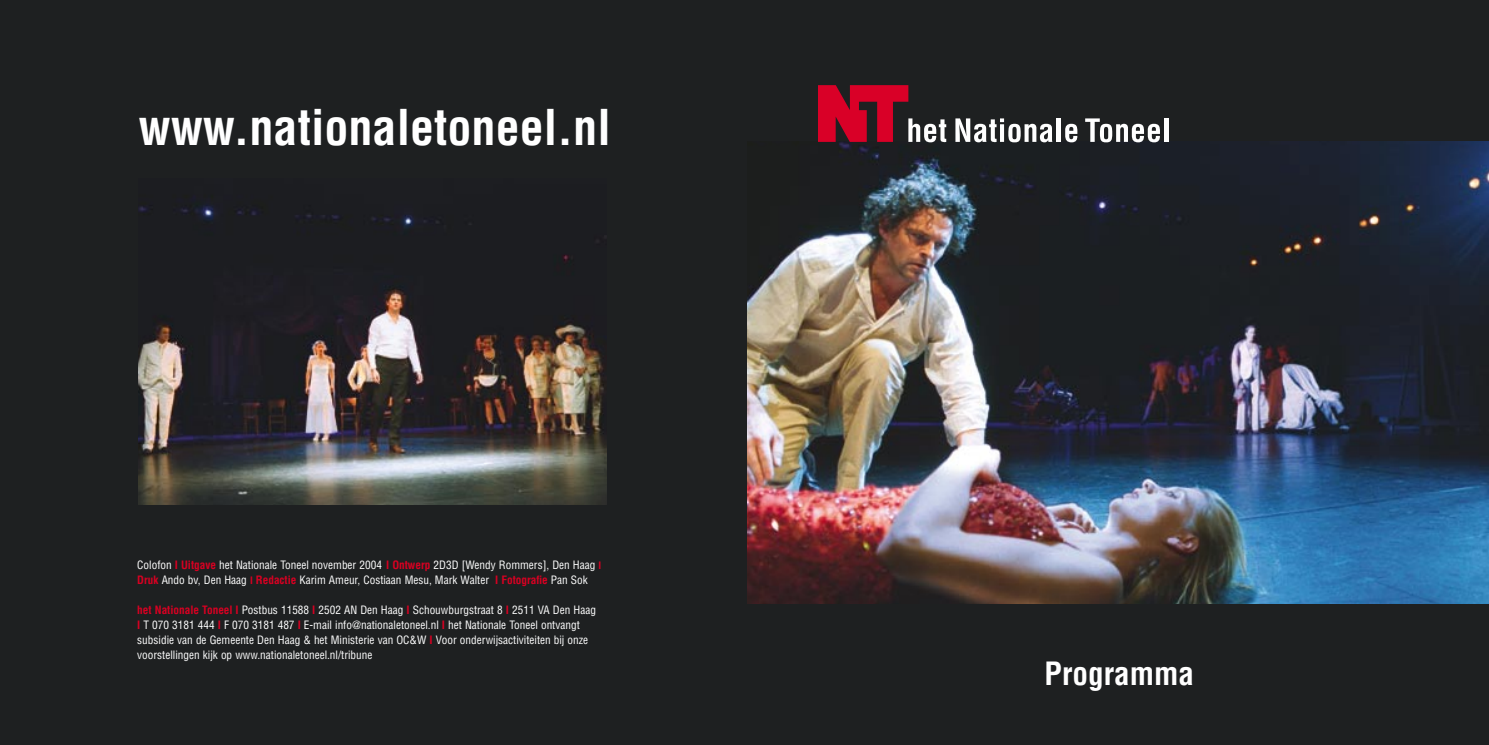
<style>
.page{position:relative;width:1489px;height:745px;background:#fff}
.page>*{position:absolute;margin:0;border:0;box-sizing:border-box;transform-origin:0 0}
.t1{font:700 condensed 48.12px "Helvetica";color:#fff}
.t2{font:700 condensed 31.25px "Helvetica";color:#fff}
._02_Bodytekst_wit{font:condensed 11.25px/15px "Helvetica";color:#fff}
.s1{font-weight:700;color:#d90021}
.s2{font-weight:700;font-size:10px;color:#d90021}
</style>
<div class="page">
<div style="left:0;top:0;width:744px;height:744px;background:#1e2021"></div>
<div style="left:744px;top:0;width:744px;height:744px;background:#1e2021"></div>
<img style="left:138px;top:197px;width:468px;height:307px">
<img style="left:747px;top:142px;width:741px;height:460px">
<svg style="left:818px;top:85px;width:128px;height:57px"></svg>
<svg style="left:955px;top:118px;width:97px;height:24px"></svg>
<hr style="left:1056px;top:118px;width:4px;height:24px;background:#fff">
<svg style="left:1065px;top:124px;width:12px;height:18px"></svg>
<svg style="left:1085px;top:118px;width:74px;height:24px"></svg>
<hr style="left:1164px;top:118px;width:4px;height:24px;background:#fff">
<p class="t1" style="left:139px;top:97px;width:473px">www.nationaletoneel.nl</p>
<p class="_02_Bodytekst_wit" style="left:137px;top:557px;width:465px">Colofon <span class="s1">I Uitgave</span> het Nationale Toneel november 2004 <span class="s1">I Ontwerp</span> 2D3D [Wendy Rommers], Den Haag <span class="s2">I<br></span><span class="s1">Druk</span> Ando bv, Den Haag <span class="s2">I</span> <span class="s1">Redactie</span> Karim Ameur, Costiaan Mesu, Mark Walter <span class="s1">I Fotografie</span> Pan Sok</p>
<p class="_02_Bodytekst_wit" style="left:137px;top:602px;width:460px"><span class="s1">het Nationale Toneel I</span> Postbus 11588 <span class="s1">I</span> 2502 AN Den Haag <span class="s1">I</span> Schouwburgstraat 8 <span class="s1">I</span> 2511 VA Den Haag <span class="s1">I</span> T 070 3181 444 <span class="s1">I</span> F 070 3181 487 <span class="s1">I</span> E-mail info@nationaletoneel.nl <span class="s1">I</span> het Nationale Toneel ontvangt subsidie van de Gemeente Den Haag &amp; het Ministerie van OC&amp;W <span class="s1">I</span> Voor onderwijsactiviteiten bij onze voorstellingen kijk op www.nationaletoneel.nl/tribune</p>
<p class="t2" style="left:1044px;top:653px;width:151px">Programma</p>
</div>
